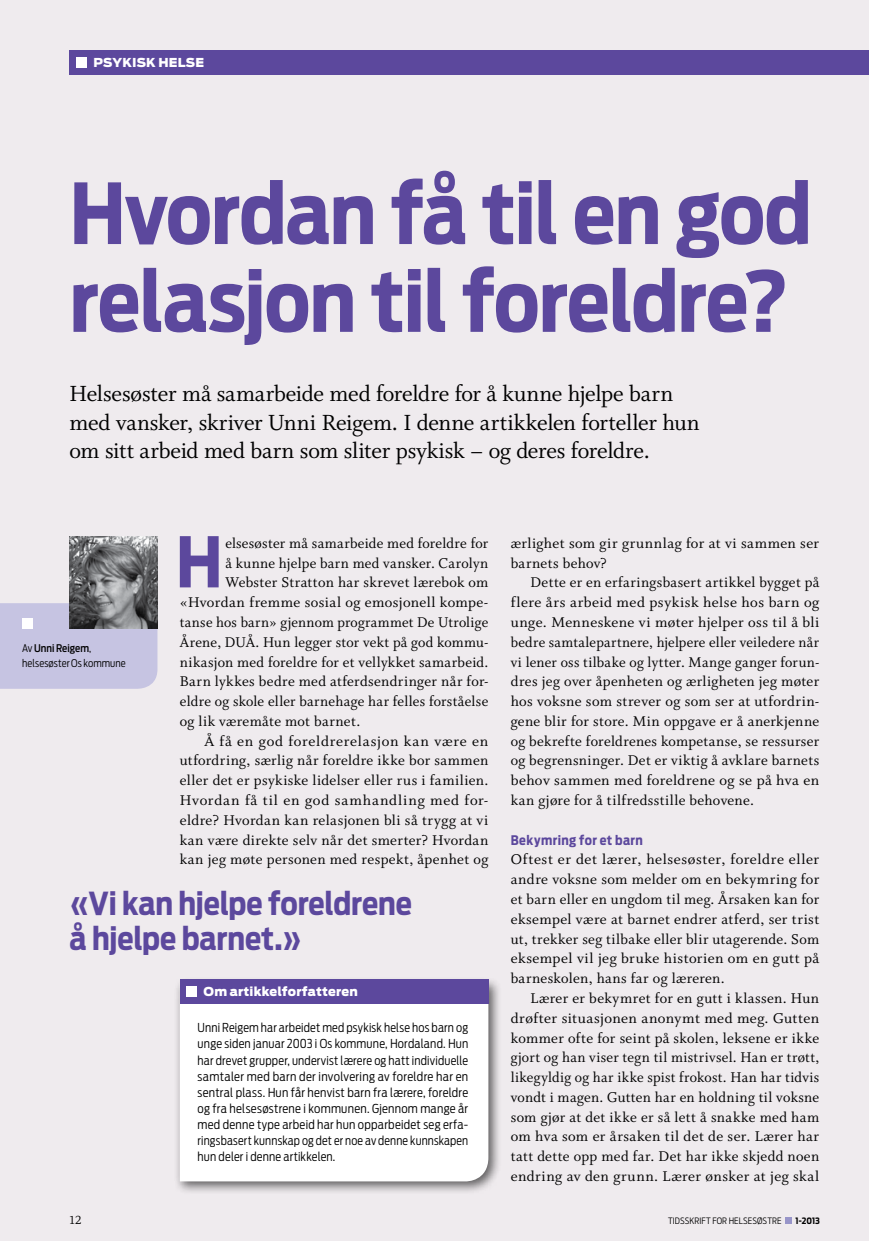
<style>
.page{position:relative;width:869px;height:1241px;background:#fff}
.page>*{position:absolute;margin:0;border:0;box-sizing:border-box;transform-origin:0 0}
.t1{font:700 83.12px/87.7px "Antenna Cond";letter-spacing:-.015em;color:#5c489d}
.t2{font:700 69.12px "Antenna Cond";color:#5c489d}
.t3{font:700 31.5px/35px "Antenna Cond";letter-spacing:-.005em;color:#5c489d}
.t4{font:24.5px/28px "Whitman Roman LF";letter-spacing:-.01em;color:#000}
.t5{font:15.75px/19.8px "Whitman Roman LF";letter-spacing:.02em;color:#000;text-align:justify}
.t6{font:15.75px "Whitman Roman LF";letter-spacing:.05em;color:#000}
.t7{font:15.75px "Whitman Roman LF";letter-spacing:.04em;color:#000}
.t8{font:700 13.12px "Antenna Cond";letter-spacing:.035em;color:#5c489d}
.t9{font:13.12px "Whitman Roman LF";color:#000}
.t10{font:300 12.25px/16.1px "Antenna Cond";letter-spacing:.015em;color:#000;text-align:justify}
.t11{font:900 12.25px "Antenna";letter-spacing:.015em;color:#fff}
.t12{font:300 10.5px/14px "Antenna Cond";letter-spacing:.01em;color:#000}
.t13{font:300 8.75px "Antenna Cond";letter-spacing:.015em;color:#000}
.t14{font:700 8.75px "Antenna Cond";color:#000}
.s1{font-weight:500}
</style>
<div class="page">
<div style="left:0;top:0;width:868px;height:1240px;background:#efebee"></div>
<div style="left:69px;top:50px;width:799px;height:24px;background:#5c489d"></div>
<div style="left:76px;top:57px;width:11px;height:10px;background:#fff"></div>
<div style="left:0;top:603px;width:157px;height:86px;background:#c6c4e2"></div>
<img style="left:70px;top:536px;width:87px;height:92px">
<div style="left:22px;top:617px;width:11px;height:11px;background:#fff"></div>
<div style="left:174px;top:976px;width:327px;height:218px;background:#000;opacity:.6"></div>
<div style="left:180px;top:1003px;width:308px;height:178px;background:#fff"></div>
<div style="left:180px;top:978px;width:308px;height:25px;background:#5c489d"></div>
<div style="left:186px;top:985px;width:11px;height:11px;background:#fff"></div>
<div style="left:784px;top:1216px;width:7px;height:7px;background:#9895c9"></div>
<p class="t11" style="left:93px;top:55px;width:112px">Psykisk helse</p>
<h1 class="t1" style="left:69px;top:170px;width:743px">Hvordan få til en god relasjon til foreldre?</h1>
<h3 class="t4" style="left:69px;top:380px;width:631px">Helsesøster må samarbeide med foreldre for å kunne hjelpe barn med vansker, skriver Unni Reigem. I denne artikkelen forteller hun om sitt arbeid med barn som sliter psykisk – og deres foreldre.</h3>
<p class="t12" style="left:22px;top:641px;width:105px">Av <span class="s1">Unni Reigem</span>, helsesøster Os kommune</p>
<h2 class="t2" style="left:176px;top:521px;width:48px">H</h2>
<p class="t5" style="left:225px;top:533px;width:264px">elsesøster må samarbeide med foreldre for</p>
<p class="t5" style="left:225px;top:553px;width:264px">å kunne hjelpe barn med vansker. Carolyn</p>
<p class="t5" style="left:225px;top:573px;width:264px">Webster Stratton har skrevet lærebok om</p>
<p class="t5" style="left:180px;top:592px;width:310px">«Hvordan fremme sosial og emosjonell kompe-</p>
<p class="t5" style="left:180px;top:612px;width:310px">tanse hos barn» gjennom programmet De Utrolige</p>
<p class="t5" style="left:180px;top:632px;width:310px">Årene, DUÅ. Hun legger stor vekt på god kommu-</p>
<p class="t5" style="left:180px;top:652px;width:310px">nikasjon med foreldre for et vellykket samarbeid.</p>
<p class="t5" style="left:180px;top:671px;width:310px">Barn lykkes bedre med atferdsendringer når for-</p>
<p class="t5" style="left:180px;top:691px;width:310px">eldre og skole eller barnehage har felles forståelse</p>
<p class="t5" style="left:180px;top:711px;width:182px">og lik væremåte mot barnet.</p>
<p class="t7" style="left:204px;top:732px;width:285px">Å få en god foreldrerelasjon kan være en</p>
<p class="t5" style="left:180px;top:751px;width:310px">utfordring, særlig når foreldre ikke bor sammen</p>
<p class="t5" style="left:180px;top:770px;width:310px">eller det er psykiske lidelser eller rus i familien.</p>
<p class="t6" style="left:180px;top:791px;width:310px">Hvordan få til en god samhandling med for-</p>
<p class="t5" style="left:180px;top:810px;width:310px">eldre? Hvordan kan relasjonen bli så trygg at vi</p>
<p class="t5" style="left:180px;top:830px;width:310px">kan være direkte selv når det smerter? Hvordan</p>
<p class="t5" style="left:180px;top:849px;width:310px">kan jeg møte personen med respekt, åpenhet og</p>
<h3 class="t3" style="left:69px;top:886px;width:344px">«Vi kan hjelpe foreldrene å hjelpe barnet.»</h3>
<p class="t11" style="left:203px;top:984px;width:156px">Om artikkelforfatteren</p>
<p class="t10" style="left:197px;top:1019px;width:272px">Unni Reigem har arbeidet med psykisk helse hos barn og unge siden januar 2003 i Os kommune, Hordaland. Hun har drevet grupper, undervist lærere og hatt individuelle samtaler med barn der involvering av foreldre har en sentral plass. Hun får henvist barn fra lærere, foreldre og fra helsesøstrene i kommunen. Gjennom mange år med denne type arbeid har hun opparbeidet seg erfa&shy;ringsbasert kunnskap og det er noe av denne kunnskapen hun deler i denne artikkelen.</p>
<p class="t5" style="left:510px;top:533px;width:310px">ærlighet som gir grunnlag for at vi sammen ser barnets behov?</p>
<p class="t5" style="left:510px;top:573px;width:310px;text-indent:20px">Dette er en erfaringsbasert artikkel bygget på flere års arbeid med psykisk helse hos barn og unge. Menneskene vi møter hjelper oss til å bli bedre samtalepartnere, hjelpere eller veiledere når vi lener oss tilbake og lytter. Mange ganger forun&shy;dres jeg over åpenheten og ærligheten jeg møter hos voksne som strever og som ser at utfordrin&shy;gene blir for store. Min oppgave er å anerkjenne og bekrefte foreldrenes kompetanse, se ressurser og begrensninger. Det er viktig å avklare barnets behov sammen med foreldrene og se på hva en kan gjøre for å tilfredsstille behovene.</p>
<p class="t8" style="left:510px;top:831px;width:134px">Bekymring for et barn</p>
<p class="t5" style="left:510px;top:849px;width:310px">Oftest er det lærer, helsesøster, foreldre eller andre voksne som melder om en bekymring for et barn eller en ungdom til meg. Årsaken kan for eksempel være at barnet endrer atferd, ser trist ut, trekker seg tilbake eller blir utagerende. Som eksempel vil jeg bruke historien om en gutt på barneskolen, hans far og læreren.</p>
<p class="t5" style="left:510px;top:988px;width:310px;text-indent:20px">Lærer er bekymret for en gutt i klassen. Hun drøfter situasjonen anonymt med meg. Gutten kommer ofte for seint på skolen, leksene er ikke gjort og han viser tegn til mistrivsel. Han er trøtt, likegyldig og har ikke spist frokost. Han har tidvis vondt i magen. Gutten har en holdning til voksne som gjør at det ikke er så lett å snakke med ham om hva som er årsaken til det de ser. Lærer har tatt dette opp med far. Det har ikke skjedd noen endring av den grunn. Lærer ønsker at jeg skal</p>
<p class="t9" style="left:69px;top:1212px;width:14px">12</p>
<p class="t13" style="left:667px;top:1214px;width:115px">TIDSSKRIFT FOR HELSESØSTRE</p>
<p class="t14" style="left:795px;top:1214px;width:26px">1-2013</p>
</div>
